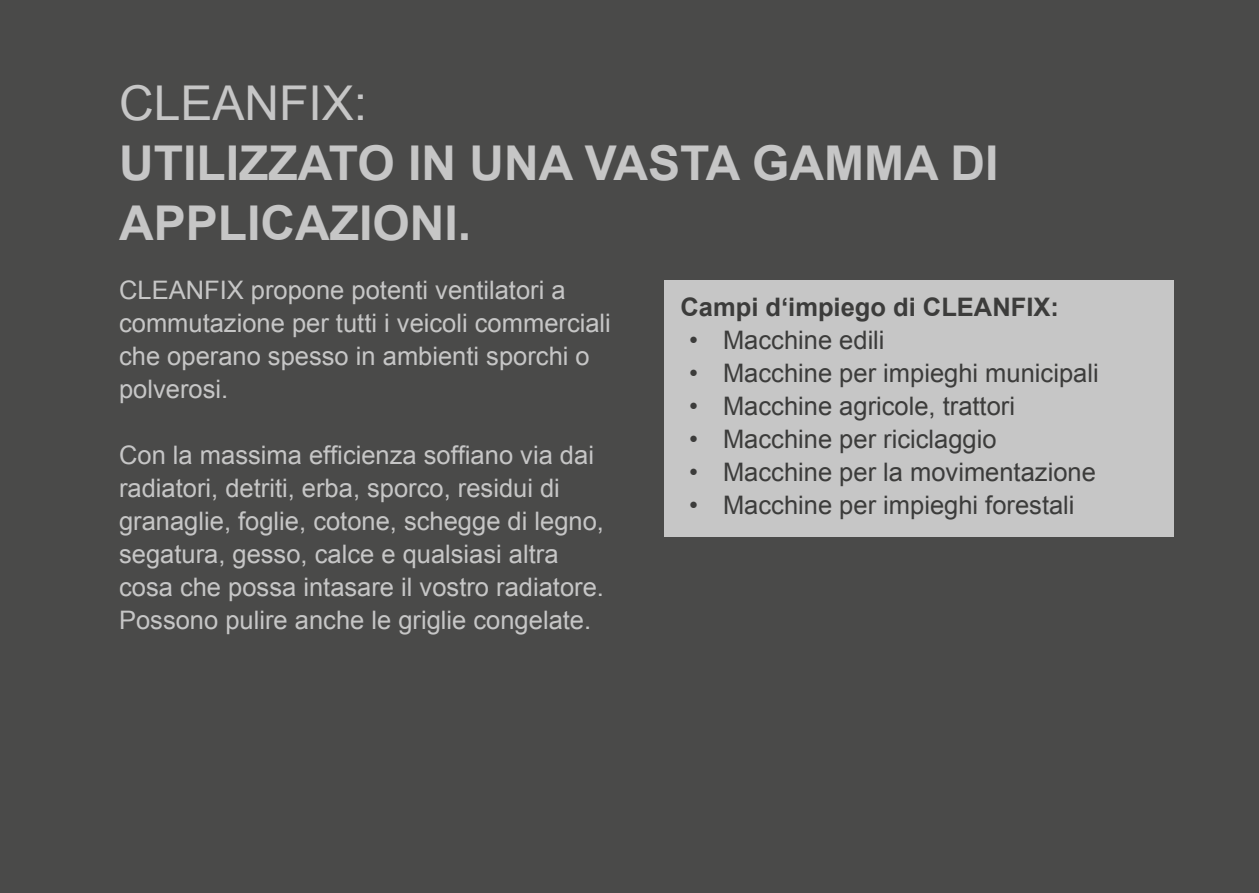
<style>
.page{position:relative;width:1259px;height:893px;background:#4a4a49}
.page>*{position:absolute;margin:0;border:0;box-sizing:border-box;transform-origin:0 0}
.t1{font:700 48px/60px "Arial";color:#c6c6c6}
.t2{font:48px "Arial";color:#c6c6c6}
.t3{font:25.5px/33px "Arial";color:#c6c6c6}
.t4{font:25.5px "Arial";color:#3c3c3b}
.t5{font:700 25.5px "Arial";color:#3c3c3b}
</style>
<div class="page">
<div style="left:664px;top:281px;width:510px;height:256px;background:#c6c6c6"></div>
<h1 class="t2" style="left:119px;top:72px;width:250px">CLEANFIX:</h1>
<h1 class="t1" style="left:119px;top:135px;width:881px">UTILIZZATO IN UNA VASTA GAMMA DI<br>APPLICAZIONI.</h1>
<p class="t3" style="left:119px;top:274px;width:493px">CLEANFIX propone potenti ventilatori a commutazione per tutti i veicoli commerciali che operano spesso in ambienti sporchi o polverosi.</p>
<p class="t3" style="left:119px;top:439px;width:486px">Con la massima efficienza soffiano via dai radiatori, detriti, erba, sporco, residui di granaglie, foglie, cotone, schegge di legno, segatura, gesso, calce e qualsiasi altra cosa che possa intasare il vostro radiatore.<br>Possono pulire anche le griglie congelate.</p>
<p class="t5" style="left:680px;top:290px;width:380px">Campi d‘impiego di CLEANFIX:</p>
<p class="t4" style="left:689px;top:323px;width:197px">• Macchine edili</p>
<p class="t4" style="left:689px;top:356px;width:411px">• Macchine per impieghi municipali</p>
<p class="t4" style="left:689px;top:389px;width:327px">• Macchine agricole, trattori</p>
<p class="t4" style="left:689px;top:422px;width:309px">• Macchine per riciclaggio</p>
<p class="t4" style="left:689px;top:455px;width:408px">• Macchine per la movimentazione</p>
<p class="t4" style="left:689px;top:488px;width:387px">• Macchine per impieghi forestali</p>
</div>
